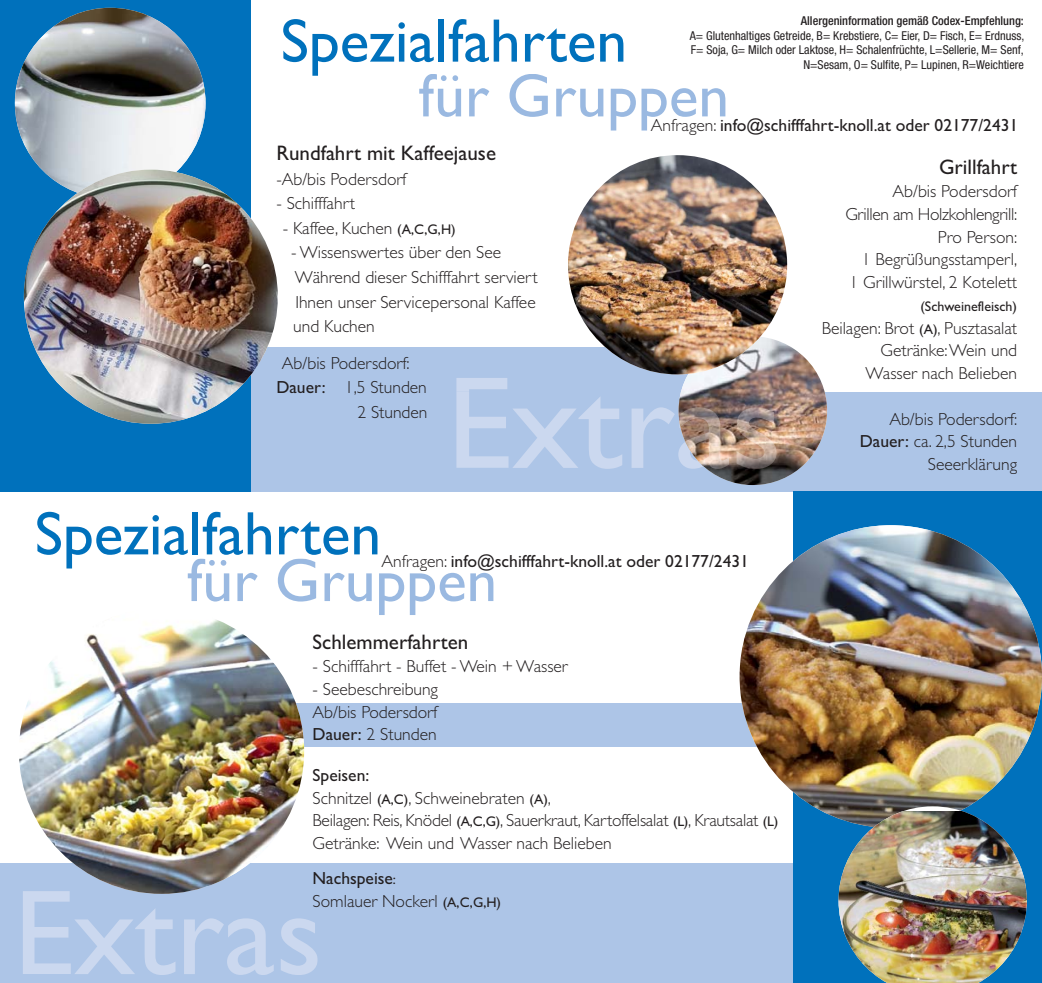
<style>
.page{position:relative;width:1042px;height:983px;background:#fff}
.page>*{position:absolute;margin:0;border:0;box-sizing:border-box;transform-origin:0 0}
.t1{font:61.6px "Gill Sans";color:#0071bc}
.t2{font:21px "Gill Sans";color:#231f20}
.t3{font:300 17.5px/22.8px "Gill Sans";color:#231f20}
.t4{font:17.5px "Gill Sans";color:#231f20}
.t5{font:14px "Gill Sans";color:#231f20}
.t6{font:condensed 12.25px/14.7px "Helvetica Neue";color:#231f20;text-align:right}
.t7{font:500 condensed 12.25px "Helvetica Neue";color:#231f20}
.s1{font-weight:400;font-size:14px}
.s2{font-weight:400}
.s3{font-weight:300}
</style>
<div class="page">
<div style="left:202px;top:347px;width:521px;height:52px;background:#adc5e7"></div>
<div style="left:182px;top:391px;width:860px;height:100px;background:#adc5e7"></div>
<div style="left:0;top:0;width:251px;height:491px;background:#0071bc"></div>
<img style="left:15px;top:8px;width:191px;height:190px;border-radius:50%">
<img style="left:24px;top:169px;width:254px;height:254px;border-radius:50%">
<svg style="left:419px;top:74px;width:306px;height:56px"></svg>
<img style="left:678px;top:336px;width:149px;height:149px;border-radius:50%">
<img style="left:568px;top:155px;width:219px;height:219px;border-radius:50%">
<svg style="left:456px;top:377px;width:250px;height:92px"></svg>
<img style="left:678px;top:406px;width:99px;height:63px">
<div style="left:283px;top:703px;width:529px;height:44px;background:#adc5e7"></div>
<div style="left:0;top:863px;width:866px;height:119px;background:#adc5e7"></div>
<div style="left:794px;top:491px;width:248px;height:491px;background:#0071bc"></div>
<img style="left:739px;top:525px;width:303px;height:302px;border-radius:50%">
<img style="left:19px;top:608px;width:285px;height:285px;border-radius:50%">
<svg style="left:23px;top:890px;width:295px;height:84px"></svg>
<svg style="left:838px;top:806px;width:131px;height:5px"></svg>
<img style="left:838px;top:811px;width:189px;height:171px">
<svg style="left:187px;top:558px;width:307px;height:57px"></svg>
<h1 class="t1" style="left:281px;top:20px;width:348px">Spezialfahrten</h1>
<p class="t2" style="left:276px;top:146px;width:221px">Rundfahrt mit Kaffeejause</p>
<p class="t3" style="left:276px;top:169px;width:132px">-Ab/bis Podersdorf</p>
<p class="t3" style="left:276px;top:194px;width:80px">- Schifffahrt</p>
<p class="t3" style="left:283px;top:218px;width:175px">- Kaffee, Kuchen <span class="s1">(A,C,G,H)</span></p>
<p class="t3" style="left:291px;top:242px;width:248px;line-height:24.5px">- Wissenswertes über den See<br>Während dieser Schifffahrt serviert<br>Ihnen unser Servicepersonal Kaffee und Kuchen</p>
<p class="t3" style="left:282px;top:353px;width:129px">Ab/bis Podersdorf:</p>
<p class="t3" style="left:276px;top:378px;width:152px"><span class="s2">Dauer:</span> 1,5 Stunden</p>
<p class="t3" style="left:357px;top:402px;width:72px">2 Stunden</p>
<p class="t7" style="left:801px;top:16px;width:224px">Allergeninformation gemäß Codex-Empfehlung:</p>
<p class="t6" style="left:690px;top:29px;width:336px">A= Glutenhaltiges Getreide, B= Krebstiere, C= Eier, D= Fisch, E= Erdnuss,<br>F= Soja, G= Milch oder Laktose, H= Schalenfrüchte, L=Sellerie, M= Senf,<br>N=Sesam, O= Sulfite, P= Lupinen, R=Weichtiere</p>
<p class="t4" style="left:651px;top:119px;width:369px"><span class="s3">Anfragen:</span> info@schifffahrt-knoll.at oder 02177/2431</p>
<p class="t2" style="left:939px;top:160px;width:80px">Grillfahrt</p>
<p class="t3" style="left:845px;top:182px;width:173px;text-align:right">Ab/bis Podersdorf<br>Grillen am Holzkohlengrill:<br>Pro Person:<br>1 Begrüßungsstamperl,<br>1 Grillwürstel, 2 Kotelett</p>
<p class="t5" style="left:920px;top:301px;width:98px">(Schweinefleisch)</p>
<p class="t3" style="left:822px;top:318px;width:197px;text-align:right">Beilagen: Brot <span class="s1">(A)</span>, Pusztasalat<br>Getränke: Wein und<br>Wasser nach Belieben</p>
<p class="t3" style="left:860px;top:409px;width:159px;text-align:right">Ab/bis Podersdorf:<br><span class="s2">Dauer:</span> ca. 2,5 Stunden<br>Seeerklärung</p>
<h1 class="t1" style="left:35px;top:512px;width:348px">Spezialfahrten</h1>
<p class="t4" style="left:382px;top:555px;width:369px"><span class="s3">Anfragen:</span> info@schifffahrt-knoll.at oder 02177/2431</p>
<p class="t2" style="left:313px;top:635px;width:157px">Schlemmerfahrten</p>
<p class="t3" style="left:313px;top:656px;width:257px">- Schifffahrt - Buffet - Wein + Wasser</p>
<p class="t3" style="left:313px;top:679px;width:127px;text-align:justify">- Seebeschreibung Ab/bis Podersdorf <span class="s2">Dauer:</span> 2 Stunden</p>
<p class="t3" style="left:313px;top:765px;width:467px"><span class="s2">Speisen:<br></span>Schnitzel <span class="s1">(A,C)</span>, Schweinebraten <span class="s1">(A)</span>,<br>Beilagen: Reis, Knödel <span class="s1">(A,C,G)</span>, Sauerkraut, Kartoffelsalat <span class="s1">(L)</span>, Krautsalat <span class="s1">(L)<br></span>Getränke: Wein und Wasser nach Belieben</p>
<p class="t3" style="left:313px;top:868px;width:190px"><span class="s2">Nachspeise</span><span class="s1">:<br></span>Somlauer Nockerl <span class="s1">(A,C,G,H)</span></p>
</div>
